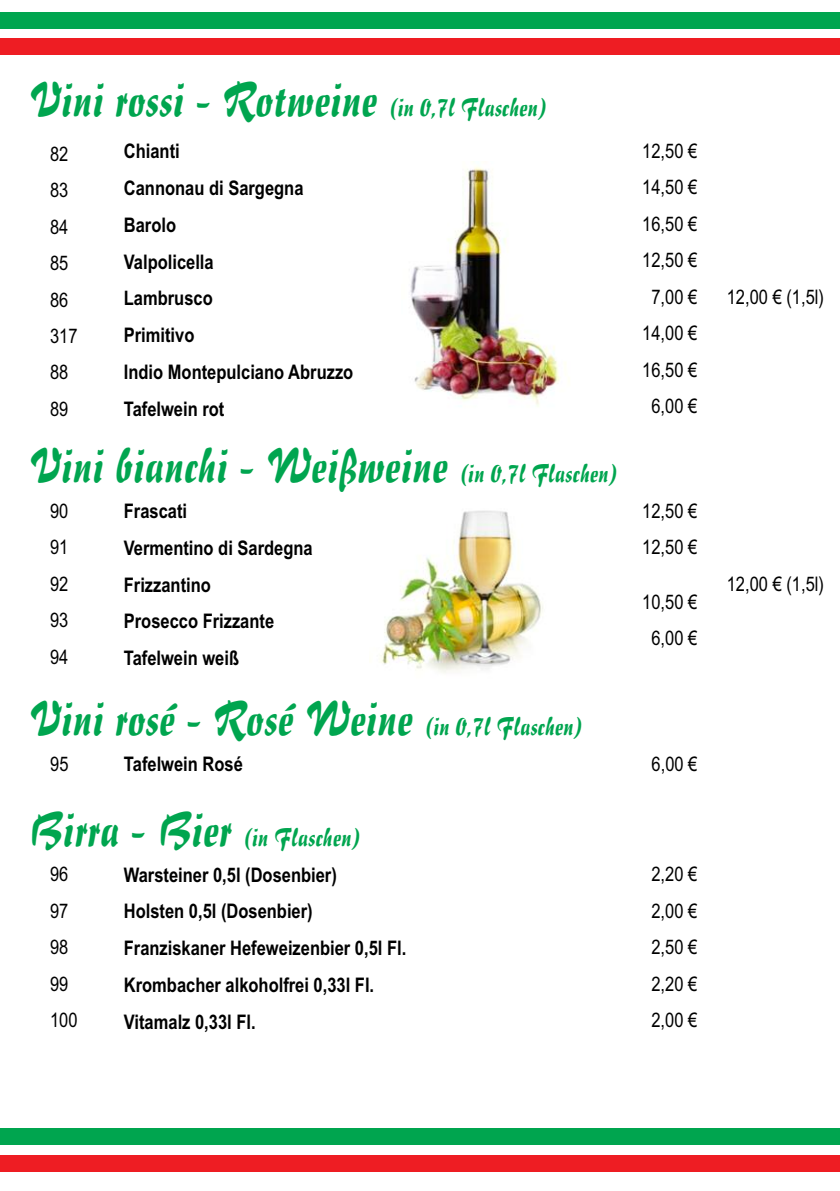
<style>
.page{position:relative;width:840px;height:1191px;background:#fff}
.page>*{position:absolute;margin:0;border:0;box-sizing:border-box;transform-origin:0 0}
.t1{font:53px "Impuls BT";color:#00a54f;scale:.91 1}
.t2{font:28.2px "Impuls BT";color:#00a54f;scale:.91 1}
.t3{font:700 20.2px/36.8px "Arial Narrow";color:#000}
.t4{font:20.2px/36.4px "Arial Narrow";color:#000}
.s1{font-size:28.2px}
.s2{font-size:53px}
</style>
<div class="page">
<div style="left:1px;top:12px;width:838px;height:16px;background:#00a54f"></div>
<div style="left:1px;top:1128px;width:838px;height:17px;background:#00a54f"></div>
<div style="left:1px;top:39px;width:838px;height:16px;background:#ee1d23"></div>
<div style="left:1px;top:1155px;width:838px;height:16px;background:#ee1d23"></div>
<img style="left:410px;top:166px;width:156px;height:241px">
<img style="left:380px;top:510px;width:163px;height:163px">
<h1 class="t1" style="left:29px;top:81px;width:570px">Vini rossi - Rotweine <span class="s1">(in 0,7l Flaschen)</span></h1>
<p class="t4" style="left:50px;top:138px;width:29px">82<br>83<br>84<br>85<br>86<br>317<br>88<br>89</p>
<p class="t3" style="left:124px;top:135px;width:231px">Chianti<br>Cannonau di Sargegna<br>Barolo<br>Valpolicella<br>Lambrusco<br>Primitivo<br>Indio Montepulciano Abruzzo<br>Tafelwein rot</p>
<h1 class="t1" style="left:29px;top:447px;width:648px">Vini bianchi - Weißweine <span class="s1">(in 0,7l Flaschen)</span></h1>
<p class="t4" style="left:50px;top:494px;width:20px;text-align:justify">90<br>91<br>92<br>93<br>94</p>
<p class="t3" style="left:124px;top:494px;width:190px">Frascati<br>Vermentino di Sardegna<br>Frizzantino<br>Prosecco Frizzante<br>Tafelwein weiß</p>
<h1 class="t1" style="left:29px;top:699px;width:610px">Vini rosé - Rosé Weine <span class="s1">(in 0,7l Flaschen)</span></h1>
<p class="t4" style="left:50px;top:747px;width:20px">95</p>
<p class="t3" style="left:124px;top:747px;width:120px">Tafelwein Rosé</p>
<h2 class="t2" style="left:29px;top:827px;width:366px"><span class="s2">Birra - Bier</span> (in Flaschen)</h2>
<p class="t4" style="left:50px;top:858px;width:29px">96<br>97<br>98<br>99<br>100</p>
<p class="t3" style="left:124px;top:858px;width:284px">Warsteiner 0,5l (Dosenbier)<br>Holsten 0,5l (Dosenbier)<br>Franziskaner Hefeweizenbier 0,5l Fl.<br>Krombacher alkoholfrei 0,33l Fl.<br>Vitamalz 0,33l Fl.</p>
<p class="t4" style="left:642px;top:135px;width:56px;text-align:center">12,50 €<br>14,50 €<br>16,50 €<br>12,50 €<br>7,00 €<br>14,00 €<br>16,50 €<br>6,00 €</p>
<p class="t4" style="left:642px;top:494px;width:56px">12,50 €<br>12,50 €</p>
<p class="t4" style="left:642px;top:585px;width:56px;text-align:center">10,50 €<br>6,00 €</p>
<p class="t4" style="left:651px;top:747px;width:47px">6,00 €</p>
<p class="t4" style="left:651px;top:858px;width:47px;text-align:justify">2,20 € 2,00 € 2,50 € 2,20 € 2,00 €</p>
<p class="t4" style="left:726px;top:280px;width:99px">12,00 € (1,5l)</p>
<p class="t4" style="left:726px;top:567px;width:99px">12,00 € (1,5l)</p>
</div>
